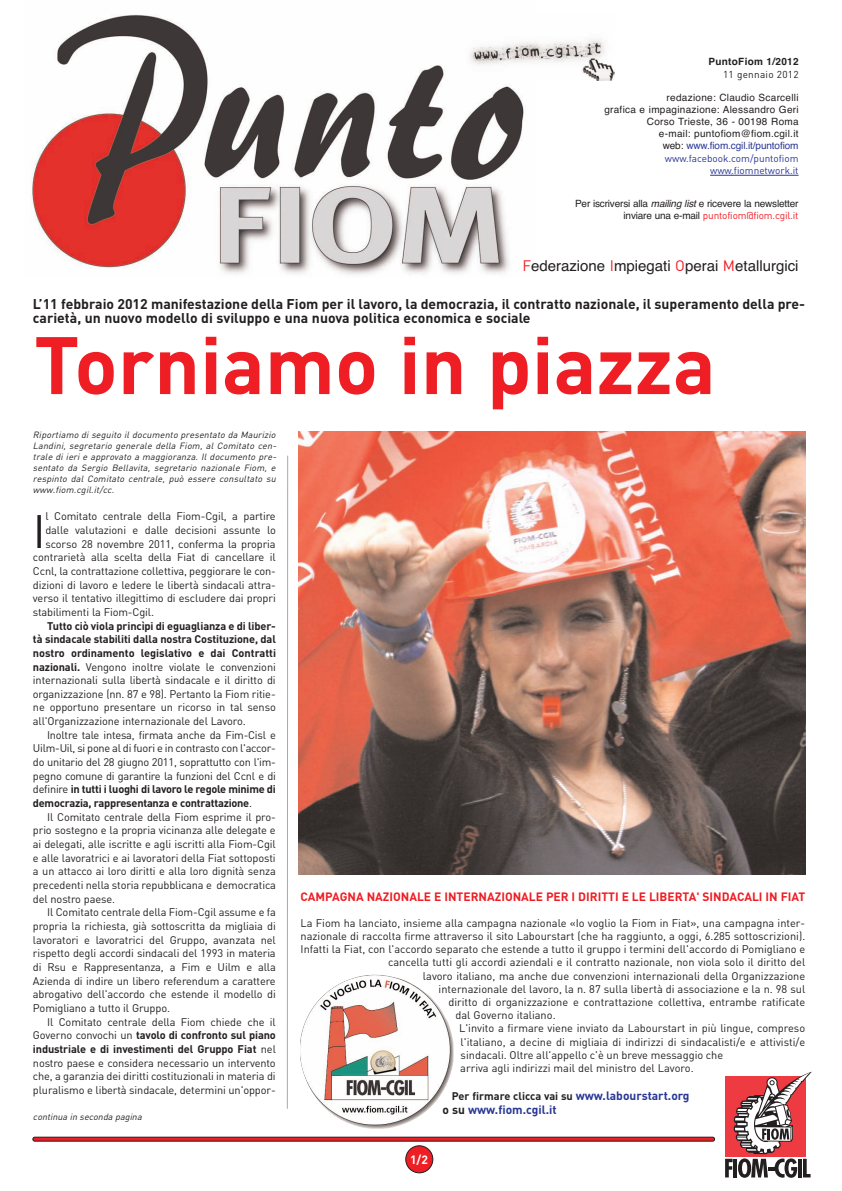
<style>
.page{position:relative;width:842px;height:1191px;background:#fff}
.page>*{position:absolute;margin:0;border:0;box-sizing:border-box;transform-origin:0 0}
.t1{font:700 80px "DIN";color:#ee1e24}
.t2{font:46.2px "DIN";color:#231f20}
.t3{font:15px "Helvetica";color:#231f20}
.t4{font:700 14px/14px "DIN";color:#231f20}
.t5{font:700 12px "DIN";color:#ee1e24}
.t6{font:700 12px "DIN";color:#293795}
.t7{font:700 12px "DIN";color:#fff}
.t8{font:11px/13.6px "DIN";letter-spacing:-.01em;color:#231f20;text-align:justify}
.t9{font:700 11px "DIN";color:#231f20}
.t10{font:10px/12px "Helvetica";letter-spacing:.03em;color:#231f20;text-align:right}
.t11{font:10px "Helvetica";letter-spacing:-.015em;color:#231f20}
.t12{font:10px/12px "DIN";color:#293795;text-align:right}
.t13{font:10px "DIN";letter-spacing:-.015em;color:#ee1e24}
.t14{font:700 10px "Helvetica";letter-spacing:.03em;color:#231f20}
.t15{font:10px "DIN";letter-spacing:.025em;color:#231f20}
.t16{font:italic 9px/11px "DIN";color:#231f20;text-align:justify}
.s1{color:#293795}
.s2{font-style:italic}
.s3{font-family:"Helvetica";color:#231f20}
.s4{font-family:"DIN";color:#ee1e24}
.s5{font-weight:700}
.s6{font-size:12px;color:#293795}
.s7{color:#231f20}
</style>
<div class="page">
<img style="left:32px;top:15px;width:492px;height:260px">
<img style="left:462px;top:15px;width:152px;height:65px">
<svg style="left:710px;top:175px;width:21px;height:1px"></svg>
<hr style="left:731px;top:175px;width:44px;height:1px;background:#293795">
<svg style="left:775px;top:175px;width:23px;height:1px"></svg>
<svg style="left:32px;top:1136px;width:683px;height:37px"></svg>
<img style="left:299px;top:432px;width:506px;height:442px">
<svg style="left:725px;top:1071px;width:87px;height:106px"></svg>
<svg style="left:287px;top:455px;width:1px;height:653px"></svg>
<img style="left:300px;top:974px;width:154px;height:154px">
<p class="t14" style="left:708px;top:56px;width:92px">PuntoFiom 1/2012</p>
<p class="t15" style="left:723px;top:68px;width:77px">11 gennaio 2012</p>
<p class="t10" style="left:604px;top:92px;width:196px">redazione: Claudio Scarcelli<br>grafica e impaginazione: Alessandro Geri Corso Trieste, 36 - 00198 Roma<br>e-mail: puntofiom@fiom.cgil.it<br>web: <span class="s1">www.fiom.cgil.it/puntofiom</span></p>
<p class="t12" style="left:665px;top:152px;width:135px">www.facebook.com/puntofiom www.fiomnetwork.it</p>
<p class="t11" style="left:575px;top:198px;width:225px">Per iscriversi alla <span class="s2">mailinglist</span>e ricevere la newsletter</p>
<p class="t13" style="left:623px;top:210px;width:176px"><span class="s3">inviare una e-mail</span> puntofiom@fiom.cgil.it</p>
<h3 class="t3" style="left:522px;top:257px;width:278px"><span class="s4">F</span>ederazione <span class="s4">I</span>mpiegati <span class="s4">O</span>perai <span class="s4">M</span>etallurgici</h3>
<p class="t4" style="left:33px;top:297px;width:774px">L’11 febbraio 2012 manifestazione della Fiom per il lavoro, la democrazia, il contratto nazionale, il superamento della pre&shy;carietà, un nuovo modello di sviluppo e una nuova politica economica e sociale</p>
<h1 class="t1" style="left:34px;top:320px;width:683px">Torniamo in piazza</h1>
<p class="t16" style="left:33px;top:429px;width:247px">Riportiamo di seguito il documento presentato da Maurizio Landini, segretario generale della Fiom, al Comitato cen&shy;trale di ieri e approvato a maggioranza. Il documento pre&shy;sentato da Sergio Bellavita, segretario nazionale Fiom, e respinto dal Comitato centrale, può essere consultato su www.fiom.cgil.it/cc.</p>
<h2 class="t2" style="left:33px;top:504px;width:15px">I</h2>
<p class="t8" style="left:45px;top:510px;width:232px">l Comitato centrale della Fiom-Cgil, a partire</p>
<p class="t8" style="left:45px;top:523px;width:232px">dalle valutazioni e dalle decisioni assunte lo</p>
<p class="t8" style="left:45px;top:537px;width:232px">scorso 28 novembre 2011, conferma la propria</p>
<p class="t8" style="left:33px;top:550px;width:244px">contrarietà alla scelta della Fiat di cancellare il</p>
<p class="t8" style="left:33px;top:564px;width:244px">Ccnl, la contrattazione collettiva, peggiorare le con-</p>
<p class="t8" style="left:33px;top:578px;width:244px">dizioni di lavoro e ledere le libertà sindacali attra-</p>
<p class="t8" style="left:33px;top:591px;width:244px">verso il tentativo illegittimo di escludere dai propri</p>
<p class="t8" style="left:33px;top:605px;width:123px">stabilimenti la Fiom-Cgil.</p>
<p class="t8" style="left:33px;top:619px;width:245px;text-indent:14px"><span class="s5">Tutto ciò viola princìpi di eguaglianza e di liber&shy;tà sindacale stabiliti dalla nostra Costituzione, dal nostro ordinamento legislativo e dai Contratti nazionali.</span> Vengono inoltre violate le convenzioni internazionali sulla libertà sindacale e il diritto di organizzazione (nn. 87 e 98). Pertanto la Fiom ritie&shy;ne opportuno presentare un ricorso in tal senso all'Organizzazione internazionale del Lavoro.</p>
<p class="t8" style="left:33px;top:728px;width:245px;text-indent:14px">Inoltre tale intesa, firmata anche da Fim-Cisl e Uilm-Uil, si pone al di fuori e in contrasto con l'accor&shy;do unitario del 28 giugno 2011, soprattutto con l'im&shy;pegno comune di garantire la funzioni del Ccnl e di definire <span class="s5">in tutti i luoghi di lavoro le regole minime di democrazia, rappresentanza e contrattazione</span>.</p>
<p class="t8" style="left:33px;top:810px;width:245px;text-indent:14px">Il Comitato centrale della Fiom esprime il pro&shy;prio sostegno e la propria vicinanza alle delegate e ai delegati, alle iscritte e agli iscritti alla Fiom-Cgil e alle lavoratrici e ai lavoratori della Fiat sottoposti a un attacco ai loro diritti e alla loro dignità senza precedenti nella storia repubblicana e democratica del nostro paese.</p>
<p class="t8" style="left:33px;top:905px;width:244px;text-indent:14px">Il Comitato centrale della Fiom-Cgil assume e fa propria la richiesta, già sottoscritta da migliaia di lavoratori e lavoratrici del Gruppo, avanzata nel rispetto degli accordi sindacali del 1993 in materia di Rsu e Rappresentanza, a Fim e Uilm e alla Azienda di indire un libero referendum a carattere abrogativo dell'accordo che estende il modello di Pomigliano a tutto il Gruppo.</p>
<p class="t8" style="left:33px;top:1015px;width:244px;text-indent:14px">Il Comitato centrale della Fiom chiede che il Governo convochi un <span class="s5">tavolo di confronto sul piano industriale e di investimenti del Gruppo Fiat</span> nel nostro paese e considera necessario un intervento che, a garanzia dei diritti costituzionali in materia di pluralismo e libertà sindacale, determini un'oppor-</p>
<p class="t16" style="left:33px;top:1111px;width:112px">continua in seconda pagina</p>
<p class="t5" style="left:301px;top:890px;width:506px">CAMPAGNA NAZIONALE E INTERNAZIONALE PER I DIRITTI E LE LIBERTA' SINDACALI IN FIAT</p>
<p class="t8" style="left:301px;top:916px;width:506px">La Fiom ha lanciato, insieme alla campagna nazionale «Io voglio la Fiom in Fiat», una campagna inter-</p>
<p class="t8" style="left:301px;top:929px;width:506px">nazionale di raccolta firme attraverso il sito Labourstart (che ha raggiunto, a oggi, 6.285 sottoscrizioni).</p>
<p class="t8" style="left:301px;top:942px;width:506px">Infatti la Fiat, con l'accordo separato che estende a tutto il gruppo i termini dell'accordo di Pomigliano e</p>
<p class="t8" style="left:388px;top:955px;width:419px">cancella tutti gli accordi aziendali e il contratto nazionale, non viola solo il diritto del</p>
<p class="t8" style="left:423px;top:969px;width:384px">lavoro italiano, ma anche due convenzioni internazionali della Organizzazione</p>
<p class="t8" style="left:439px;top:982px;width:368px">internazionale del lavoro, la n. 87 sulla libertà di associazione e la n. 98 sul</p>
<p class="t8" style="left:448px;top:995px;width:358px">diritto di organizzazione e contrattazione collettiva, entrambe ratificate</p>
<p class="t8" style="left:455px;top:1008px;width:102px">dal Governo italiano.</p>
<p class="t8" style="left:459px;top:1021px;width:348px">L'invito a firmare viene inviato da Labourstart in più lingue, compreso</p>
<p class="t8" style="left:461px;top:1035px;width:346px">l'italiano, a decine di migliaia di indirizzi di sindacalisti/e e attivisti/e</p>
<p class="t8" style="left:461px;top:1048px;width:264px">sindacali. Oltre all'appello c'è un breve messaggio che</p>
<p class="t8" style="left:460px;top:1061px;width:235px">arriva agli indirizzi mail del ministro del Lavoro.</p>
<p class="t9" style="left:452px;top:1089px;width:239px">Per firmare clicca vai su <span class="s6">www.labourstart.org</span></p>
<p class="t6" style="left:443px;top:1102px;width:116px"><span class="s7">o su</span> www.fiom.cgil.it</p>
<p class="t7" style="left:410px;top:1152px;width:19px">1/2</p>
</div>
